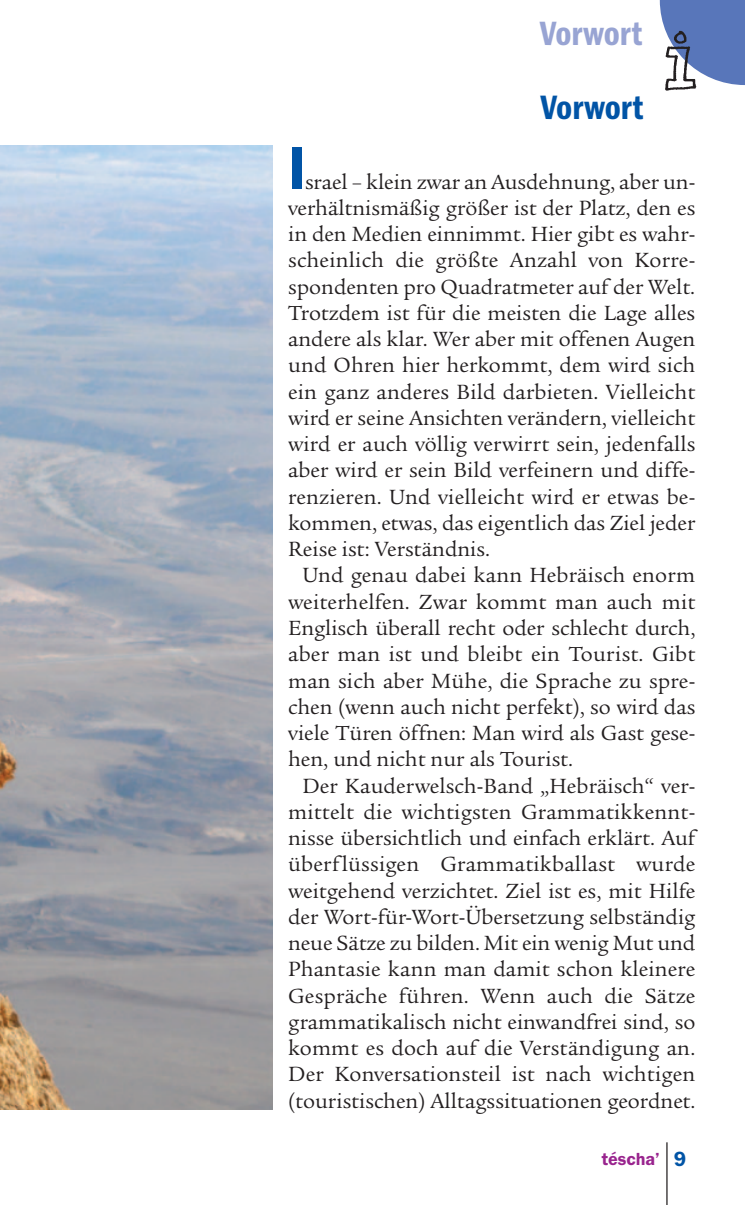
<style>
.page{position:relative;width:745px;height:1205px;background:#fff}
.page>*{position:absolute;margin:0;border:0;box-sizing:border-box;transform-origin:0 0}
.t1{font:600 condensed 62.5px "Franklin Got Itc T";color:#0154a6}
.t2{font:600 condensed 35px "Franklin Got Itc T";color:#0154a6}
.t3{font:600 condensed 34.75px "Franklin Got Itc T";color:#98a4d3}
.t4{font:21.25px/26.2px "Legacy Ser Itc T";color:#231f20;text-align:justify}
.t5{font:600 18px "Franklin Got Itc T";color:#99248e}
.s1{font-size:21.25px;color:#0154a6}
</style>
<div class="page">
<div style="left:659px;top:0;width:85px;height:85px;background:#5876ba"></div>
<hr style="left:666px;top:1142px;width:1px;height:63px;background:#231f20">
<img style="left:659px;top:30px;width:54px;height:61px">
<img style="left:0;top:145px;width:273px;height:964px">
<h3 class="t3" style="left:539px;top:22px;width:103px">Vorwort</h3>
<h2 class="t2" style="left:540px;top:96px;width:104px">Vorwort</h2>
<h1 class="t1" style="left:288px;top:147px;width:19px">I</h1>
<p class="t4" style="left:288px;top:171px;width:408px;text-indent:17px">srael – klein zwar an Ausdehnung, aber un&shy;verhältnismäßig größer ist der Platz, den es in den Medien einnimmt. Hier gibt es wahr&shy;scheinlich die größte Anzahl von Korre&shy;spondenten pro Quadratmeter auf der Welt.<br>Trotzdem ist für die meisten die Lage alles andere als klar. Wer aber mit offenen Augen und Ohren hier herkommt, dem wird sich ein ganz anderes Bild darbieten. Vielleicht wird er seine Ansichten verändern, vielleicht wird er auch völlig verwirrt sein, jedenfalls aber wird er sein Bild verfeinern und diffe&shy;renzieren. Und vielleicht wird er etwas be&shy;kommen, etwas, das eigentlich das Ziel jeder Reise ist: Verständnis.</p>
<p class="t4" style="left:288px;top:564px;width:408px;text-indent:14px">Und genau dabei kann Hebräisch enorm weiterhelfen. Zwar kommt man auch mit Englisch überall recht oder schlecht durch, aber man ist und bleibt ein Tourist. Gibt man sich aber Mühe, die Sprache zu spre&shy;chen (wenn auch nicht perfekt), so wird das viele Türen öffnen: Man wird als Gast gese&shy;hen, und nicht nur als Tourist.</p>
<p class="t4" style="left:288px;top:774px;width:408px;text-indent:14px">Der Kauderwelsch-Band „Hebräisch“ ver&shy;mittelt die wichtigsten Grammatikkennt&shy;nisse übersichtlich und einfach erklärt. Auf überflüssigen Grammatikballast wurde weitgehend verzichtet. Ziel ist es, mit Hilfe der Wort-für-Wort-Übersetzung selbständig neue Sätze zu bilden. Mit ein wenig Mut und Phantasie kann man damit schon kleinere Gespräche führen. Wenn auch die Sätze grammatikalisch nicht einwandfrei sind, so kommt es doch auf die Verständigung an.<br>Der Konversationsteil ist nach wichtigen (touristischen) Alltagssituationen geordnet.</p>
<p class="t5" style="left:601px;top:1153px;width:86px">téscha’ <span class="s1">9</span></p>
</div>
